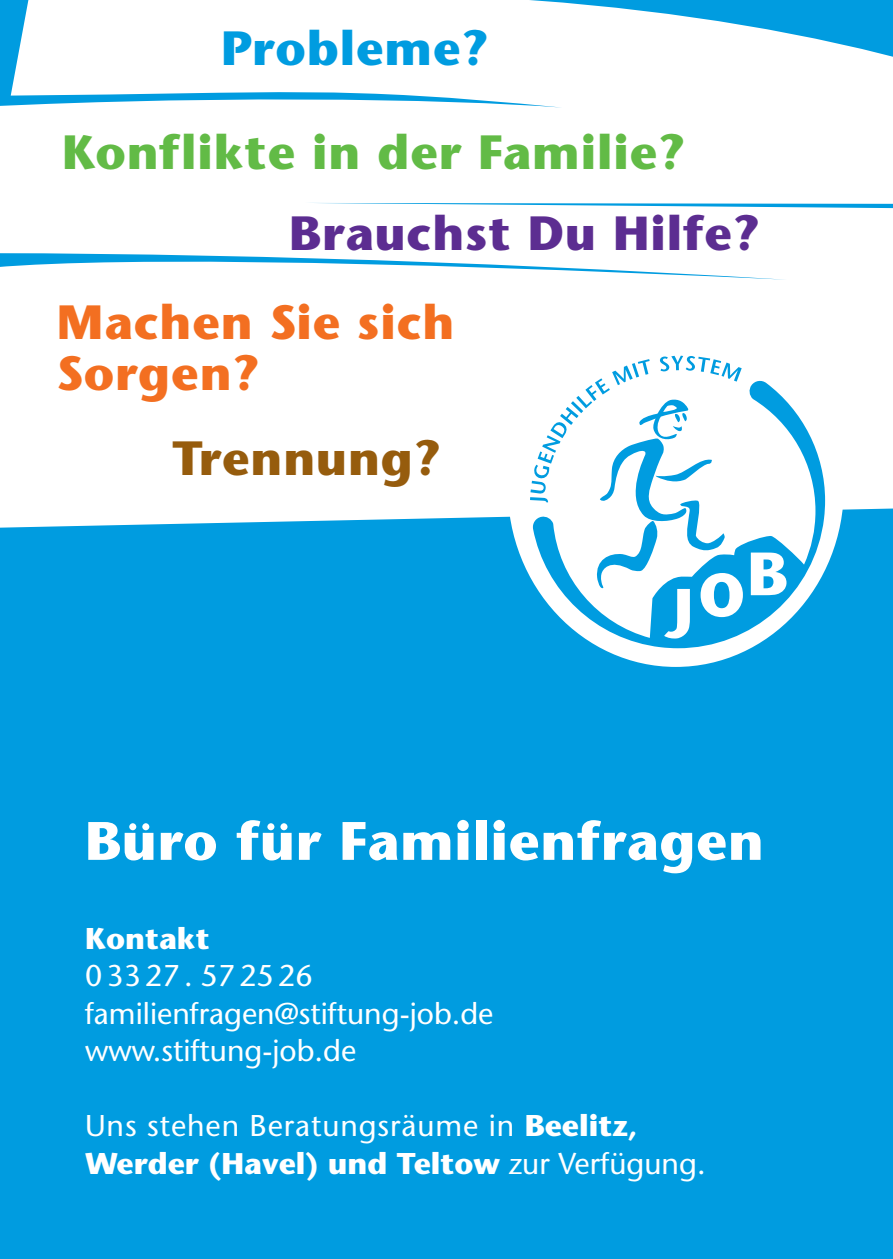
<style>
.page{position:relative;width:893px;height:1259px;background:#009ce0}
.page>*{position:absolute;margin:0;border:0;box-sizing:border-box;transform-origin:0 0}
.t1{font:700 54px "Stone Sans LT";letter-spacing:.015em;color:#fff}
.t2{font:700 48px "Stone Sans LT";letter-spacing:.02em;color:#62bb46}
.t3{font:700 48px/51px "Stone Sans LT";letter-spacing:.02em;color:#f36f21}
.t4{font:700 48px "Stone Sans LT";letter-spacing:.02em;color:#5c2d91}
.t5{font:700 48px "Stone Sans LT";letter-spacing:.02em;color:#965c0d}
.t6{font:700 48px "Stone Sans LT";letter-spacing:.02em;color:#009ce0}
.t7{font:30px/37.5px "Stone Sans LT";letter-spacing:.03em;color:#fff}
.t8{font:30px/37.5px "Stone Sans LT";color:#fff}
.t9{font:700 30px "Stone Sans LT";color:#fff}
.s1{font-weight:700}
</style>
<div class="page">
<div style="left:0;top:0;width:893px;height:528px;background:#fff"></div>
<div style="left:508px;top:308px;width:336px;height:359px;background:#fff;border-radius:50%"></div>
<svg style="left:530px;top:356px;width:295px;height:292px"></svg>
<h2 class="t6" style="left:221px;top:20px;width:269px">Probleme?</h2>
<h2 class="t2" style="left:62px;top:123px;width:625px">Konflikte in der Familie?</h2>
<h2 class="t4" style="left:289px;top:205px;width:473px">Brauchst Du Hilfe?</h2>
<h2 class="t3" style="left:57px;top:297px;width:399px">Machen Sie sich<br>Sorgen?</h2>
<h2 class="t5" style="left:173px;top:429px;width:270px">Trennung?</h2>
<h1 class="t1" style="left:85px;top:808px;width:680px">Büro für Familienfragen</h1>
<p class="t9" style="left:85px;top:920px;width:126px">Kontakt</p>
<p class="t8" style="left:85px;top:957px;width:410px">03327. 572526 familienfragen@stiftung-job.de www.stiftung-job.de</p>
<p class="t7" style="left:85px;top:1107px;width:622px">Uns stehen Beratungsräume in <span class="s1">Beelitz,<br>Werder (Havel) und Teltow</span> zur Verfügung.</p>
</div>
